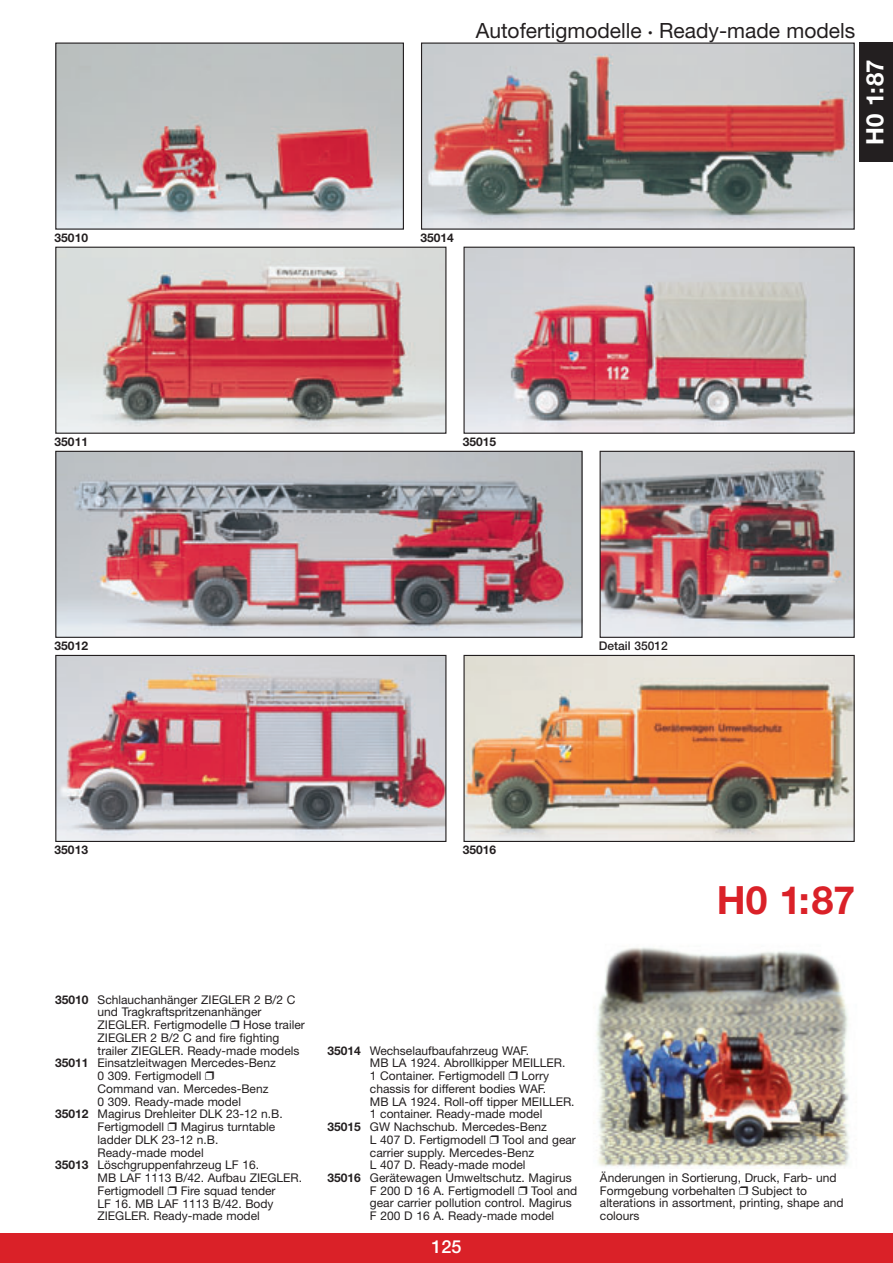
<style>
.page{position:relative;width:893px;height:1263px;background:#fff}
.page>*{position:absolute;margin:0;border:0;box-sizing:border-box;transform-origin:0 0}
.t1{font:700 39px "Helvetica Neue";color:#da2128}
.t2{font:700 24px "Helvetica Neue";color:#fff}
.t3{font:21px "Helvetica Neue";color:#231f20}
.t4{font:500 18px "Helvetica Neue";color:#fff}
.t5{font:12px/12.8px "Helvetica Neue";color:#231f20}
.t6{font:700 12px "Helvetica Neue";color:#231f20}
.t7{font:500 12px "Helvetica Neue";color:#231f20}
.s1{font-size:9px}
.s2{font-weight:700}
.s3{font-family:"Monotype Sorts"}
</style>
<div class="page">
<img style="left:0;top:42px;width:893px;height:1221px">
<p class="t6" style="left:55px;top:233px;width:35px">35010</p>
<p class="t6" style="left:55px;top:437px;width:35px">35011</p>
<h3 class="t3" style="left:476px;top:23px;width:381px">Autofertigmodelle <span class="s1">•</span> Ready-made models</h3>
<h2 class="t2" style="left:866px;top:145px;width:87px;rotate:-90deg">H0 1:87</h2>
<p class="t6" style="left:420px;top:233px;width:35px">35014</p>
<p class="t6" style="left:463px;top:437px;width:35px">35015</p>
<p class="t6" style="left:55px;top:641px;width:35px">35012</p>
<p class="t7" style="left:599px;top:641px;width:70px">Detail 35012</p>
<p class="t6" style="left:55px;top:846px;width:35px">35013</p>
<p class="t6" style="left:463px;top:846px;width:35px">35016</p>
<h1 class="t1" style="left:717px;top:886px;width:140px">H0 1:87</h1>
<p class="t5" style="left:55px;top:994px;width:242px"><span class="s2">35010</span> Schlauchanhänger ZIEGLER 2 B/2 C</p>
<p class="t5" style="left:98px;top:1007px;width:165px">und Tragkraftspritzenanhänger</p>
<p class="t5" style="left:98px;top:1020px;width:209px">ZIEGLER. Fertigmodelle <span class="s3">❒</span> Hose trailer</p>
<p class="t5" style="left:98px;top:1032px;width:183px">ZIEGLER 2 B/2 C and fire fighting</p>
<p class="t5" style="left:98px;top:1045px;width:203px">trailer ZIEGLER. Ready-made models</p>
<p class="t5" style="left:55px;top:1058px;width:222px"><span class="s2">35011</span> Einsatzleitwagen Mercedes-Benz</p>
<p class="t5" style="left:98px;top:1071px;width:118px">0 309. Fertigmodell <span class="s3">❒</span></p>
<p class="t5" style="left:98px;top:1083px;width:172px">Command van. Mercedes-Benz</p>
<p class="t5" style="left:98px;top:1096px;width:145px">0 309. Ready-made model</p>
<p class="t5" style="left:55px;top:1109px;width:229px"><span class="s2">35012</span> Magirus Drehleiter DLK 23-12 n.B.</p>
<p class="t5" style="left:98px;top:1121px;width:179px">Fertigmodell <span class="s3">❒</span> Magirus turntable</p>
<p class="t5" style="left:98px;top:1134px;width:122px">ladder DLK 23-12 n.B.</p>
<p class="t5" style="left:98px;top:1147px;width:108px">Ready-made model</p>
<p class="t5" style="left:55px;top:1160px;width:206px"><span class="s2">35013</span> Löschgruppenfahrzeug LF 16.</p>
<p class="t5" style="left:98px;top:1172px;width:206px">MB LAF 1113 B/42. Aufbau ZIEGLER.</p>
<p class="t5" style="left:98px;top:1185px;width:179px">Fertigmodell <span class="s3">❒</span> Fire squad tender</p>
<p class="t5" style="left:98px;top:1198px;width:178px">LF 16. MB LAF 1113 B/42. Body</p>
<p class="t5" style="left:98px;top:1211px;width:164px">ZIEGLER. Ready-made model</p>
<p class="t5" style="left:327px;top:1045px;width:203px"><span class="s2">35014</span> Wechselaufbaufahrzeug WAF.</p>
<p class="t5" style="left:370px;top:1058px;width:197px">MB LA 1924. Abrollkipper MEILLER.</p>
<p class="t5" style="left:370px;top:1070px;width:181px">1 Container. Fertigmodell <span class="s3">❒</span> Lorry</p>
<p class="t5" style="left:370px;top:1083px;width:178px">chassis for different bodies WAF.</p>
<p class="t5" style="left:370px;top:1096px;width:206px">MB LA 1924. Roll-off tipper MEILLER.</p>
<p class="t5" style="left:370px;top:1109px;width:174px">1 container. Ready-made model</p>
<p class="t5" style="left:327px;top:1121px;width:221px"><span class="s2">35015</span> GW Nachschub. Mercedes-Benz</p>
<p class="t5" style="left:370px;top:1134px;width:207px">L 407 D. Fertigmodell <span class="s3">❒</span> Tool and gear</p>
<p class="t5" style="left:370px;top:1147px;width:166px">carrier supply. Mercedes-Benz</p>
<p class="t5" style="left:370px;top:1160px;width:157px">L 407 D. Ready-made model</p>
<p class="t5" style="left:327px;top:1172px;width:246px"><span class="s2">35016</span> Gerätewagen Umweltschutz. Magirus</p>
<p class="t5" style="left:370px;top:1185px;width:209px">F 200 D 16 A. Fertigmodell <span class="s3">❒</span> Tool and</p>
<p class="t5" style="left:370px;top:1198px;width:203px">gear carrier pollution control. Magirus</p>
<p class="t5" style="left:370px;top:1211px;width:186px">F 200 D 16 A. Ready-made model</p>
<h3 class="t4" style="left:431px;top:1240px;width:32px">125</h3>
<p class="t5" style="left:600px;top:1172px;width:245px">Änderungen in Sortierung, Druck, Farb- und Formgebung vorbehalten <span class="s3">❒</span> Subject to alterations in assortment, printing, shape and colours</p>
</div>
